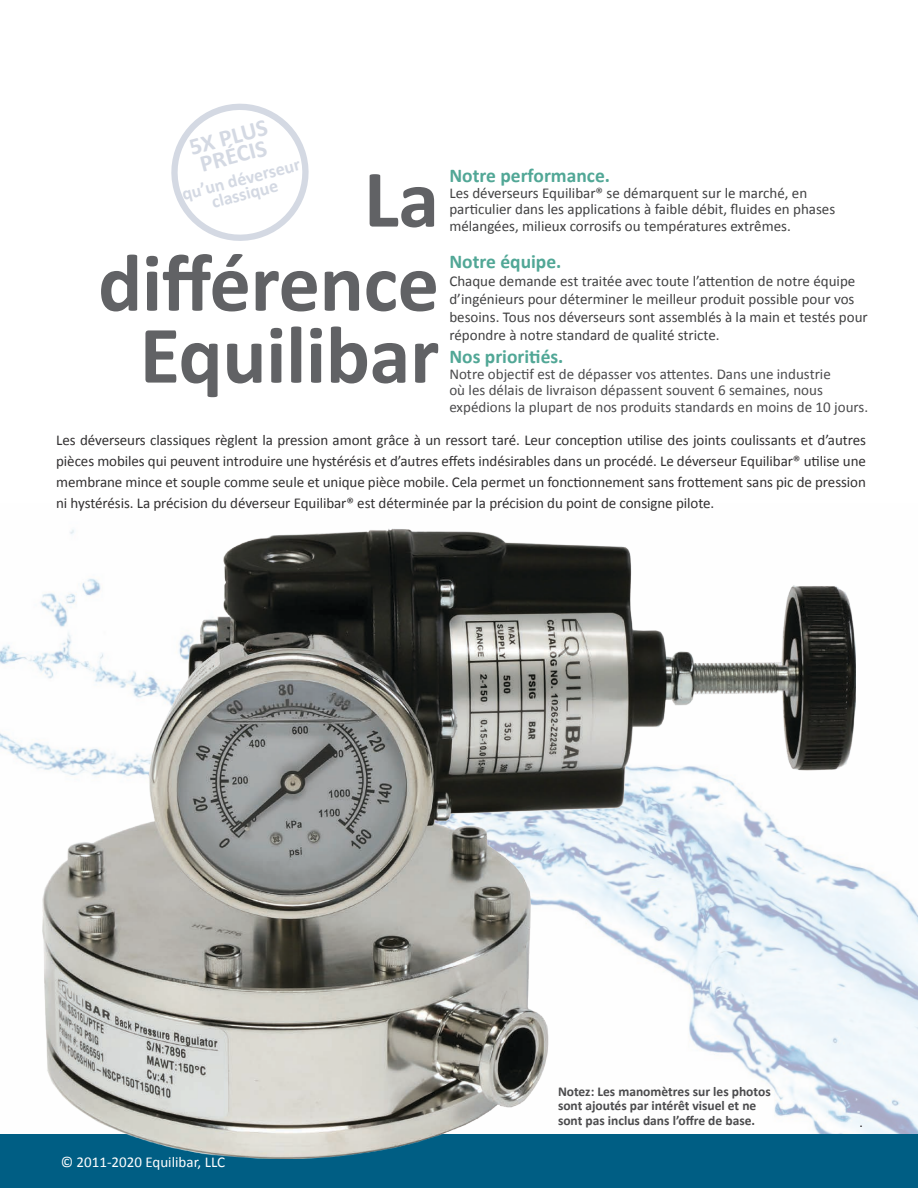
<style>
.page{position:relative;width:918px;height:1188px;background:#fff}
.page>*{position:absolute;margin:0;border:0;box-sizing:border-box;transform-origin:0 0}
.t1{font:700 82.5px/84px "Calibri";letter-spacing:-.005em;color:#616265;text-align:right}
.t2{font:700 24px/19.5px "Calibri";color:#d4d9e3}
.t3{font:700 19.5px "Calibri";color:#51a796}
.t4{font:700 18px/15px "Calibri";color:#d4d9e3;text-align:center}
.t5{font:15px/21px "Calibri";letter-spacing:-.005em;color:#323031;text-align:justify}
.t6{font:15px/18px "Calibri";color:#414142}
.t7{font:15px/16.2px "Calibri";color:#4b4b4d}
.t8{font:15px "Calibri";color:#fff}
.t9{font:700 13.5px/14.5px "Calibri";color:#4b4b4d}
.t10{font:13.5px "Calibri";color:#231f20}
</style>
<div class="page">
<div style="left:0;top:1134px;width:918px;height:54px;background:#005e84"></div>
<img style="left:0;top:595px;width:918px;height:539px">
<img style="left:43px;top:528px;width:812px;height:630px">
<svg style="left:171px;top:103px;width:138px;height:138px"></svg>
<h2 class="t2" style="left:187px;top:138px;width:82px;rotate:-15deg">5X PLUS<br>PRÉCIS</h2>
<p class="t4" style="left:180px;top:188px;width:123px;rotate:-15deg">qu’un déverseur classique</p>
<h3 class="t3" style="left:449px;top:163px;width:162px">Notre performance.</h3>
<p class="t6" style="left:449px;top:185px;width:387px;line-height:16.2px">Les déverseurs Equilibar® se démarquent sur le marché, en particulier dans les applications à faible débit, fluides en phases mélangées, milieux corrosifs ou températures extrêmes.</p>
<h3 class="t3" style="left:449px;top:249px;width:114px">Notre équipe.</h3>
<p class="t6" style="left:449px;top:272px;width:420px">Chaque demande est traitée avec toute l’attention de notre équipe d’ingénieurs pour déterminer le meilleur produit possible pour vos besoins. Tous nos déverseurs sont assemblés à la main et testés pour répondre à notre standard de qualité stricte.</p>
<h3 class="t3" style="left:449px;top:344px;width:116px">Nos prioritiés.</h3>
<p class="t7" style="left:449px;top:366px;width:420px">Notre objectif est de dépasser vos attentes. Dans une industrie<br>où les délais de livraison dépassent souvent 6 semaines, nous expédions la plupart de nos produits standards en moins de 10 jours.</p>
<h1 class="t1" style="left:98px;top:157px;width:343px">La différence</h1>
<h1 class="t1" style="left:140px;top:313px;width:301px">Equilibar</h1>
<p class="t5" style="left:56px;top:430px;width:811px">Les déverseurs classiques règlent la pression amont grâce à un ressort taré. Leur conception utilise des joints coulissants et d’autres pièces mobiles qui peuvent introduire une hystérésis et d’autres effets indésirables dans un procédé. Le déverseur Equilibar® utilise une membrane mince et souple comme seule et unique pièce mobile. Cela permet un fonctionnement sans frottement sans pic de pression ni hystérésis. La précision du déverseur Equilibar® est déterminée par la précision du point de consigne pilote.</p>
<p class="t8" style="left:61px;top:1152px;width:166px">© 2011-2020 Equilibar, LLC</p>
<p class="t9" style="left:558px;top:1084px;width:214px">Notez: Les manomètres sur les photos sont ajoutés par intérêt visuel et ne sont pas inclus dans l’offre de base.</p>
<p class="t10" style="left:860px;top:1114px;width:5px">.</p>
</div>
